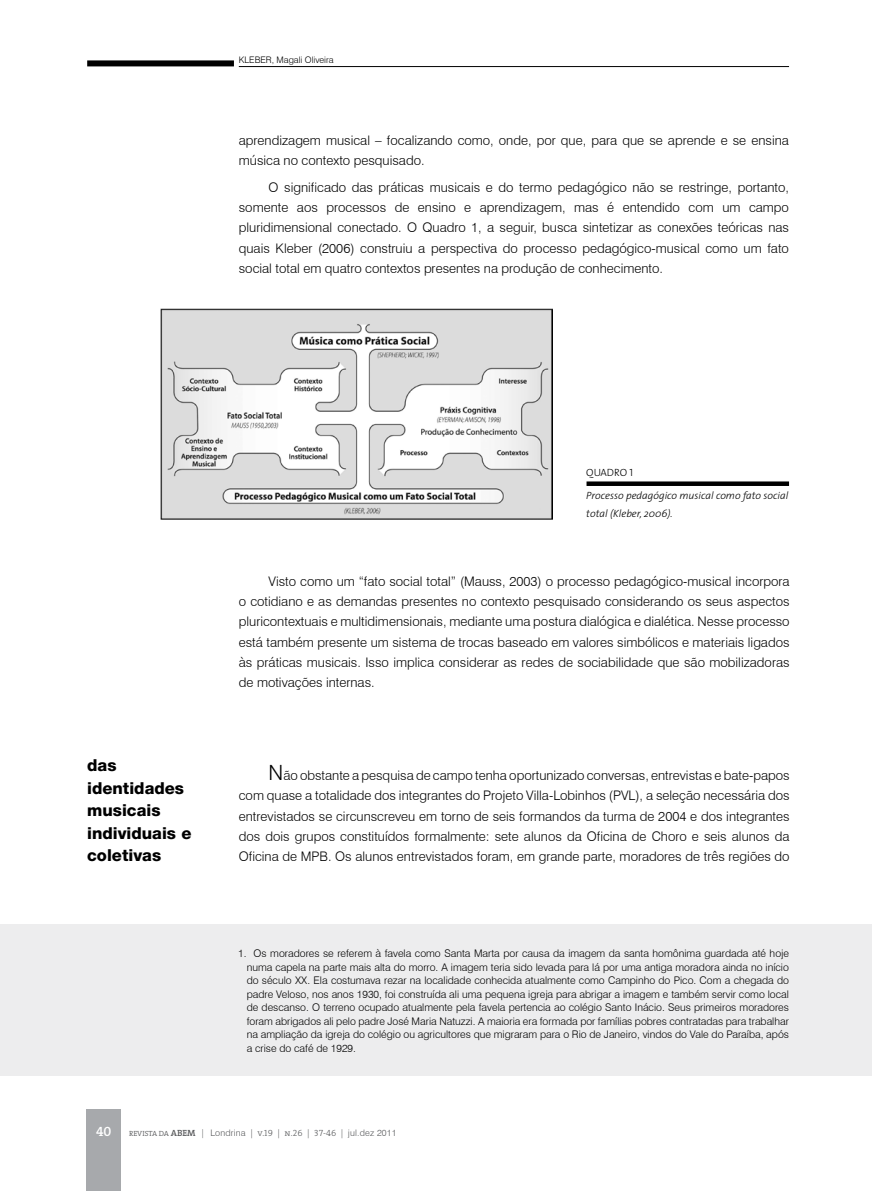
<style>
.page{position:relative;width:872px;height:1191px;background:#fff}
.page>*{position:absolute;margin:0;border:0;box-sizing:border-box;transform-origin:0 0}
.t1{font:800 16.5px/22.5px "Helvetica Neue";color:#000}
.t2{font:13.5px "The Serif Semi Bold Caps";color:#fff}
.t3{font:300 13.2px/20.2px "Swiss 721 BT";color:#000;text-align:justify}
.t4{font:300 10.5px/13.5px "Swiss 721 BT";color:#000;text-align:justify}
.t5{font:italic 300 10.5px/18px "The Sans";color:#000}
.t6{font:10.5px "The Sans Light Caps";color:#000}
.t7{font:300 9px "Swiss 721 BT";letter-spacing:.02em;color:#58595b}
.t8{font:300 9px "Swiss 721 BT";color:#000}
.s1{font-size:21px}
.s2{font-family:"The Serif";font-size:7.5px}
.s3{font-family:"The Serif";font-weight:600}
.s4{font-family:"The Serif Light Caps";font-weight:400}
</style>
<div class="page">
<hr style="left:239px;top:66px;width:550px;height:1px;background:#000">
<div style="left:87px;top:60px;width:147px;height:6px;background:#000"></div>
<div style="left:86px;top:1109px;width:35px;height:82px;background:#a7a9ac"></div>
<div style="left:586px;top:481px;width:203px;height:5px;background:#000"></div>
<img style="left:161px;top:308px;width:391px;height:211px">
<div style="left:0;top:924px;width:872px;height:152px;background:#ededee"></div>
<p class="t8" style="left:239px;top:54px;width:96px">KLEBER, Magali Oliveira</p>
<p class="t3" style="left:239px;top:130px;width:551px">aprendizagem musical – focalizando como, onde, por que, para que se aprende e se ensina música no contexto pesquisado.</p>
<p class="t3" style="left:239px;top:177px;width:551px;text-indent:30px">O significado das práticas musicais e do termo pedagógico não se restringe, portanto, somente aos processos de ensino e aprendizagem, mas é entendido com um campo pluridimensional conectado. O Quadro 1, a seguir, busca sintetizar as conexões teóricas nas quais Kleber (2006) construiu a perspectiva do processo pedagógico-musical como um fato social total em quatro contextos presentes na produção de conhecimento.</p>
<p class="t6" style="left:586px;top:464px;width:48px">QUADRO 1</p>
<p class="t5" style="left:586px;top:485px;width:203px">Processo pedagógico musical como fato social total (Kleber, 2006).</p>
<p class="t1" style="left:87px;top:754px;width:106px">das identidades musicais individuais e coletivas</p>
<p class="t3" style="left:239px;top:571px;width:552px;text-indent:30px">Visto como um “fato social total” (Mauss, 2003) o processo pedagógico-musical incorpora o cotidiano e as demandas presentes no contexto pesquisado considerando os seus aspectos pluricontextuais e multidimensionais, mediante uma postura dialógica e dialética. Nesse processo está também presente um sistema de trocas baseado em valores simbólicos e materiais ligados às práticas musicais. Isso implica considerar as redes de sociabilidade que são mobilizadoras de motivações internas.</p>
<p class="t3" style="left:239px;top:765px;width:552px;text-indent:30px"><span class="s1">N</span>ão obstante a pesquisa de campo tenha oportunizado conversas, entrevistas e bate-papos com quase a totalidade dos integrantes do Projeto Villa-Lobinhos (PVL), a seleção necessária dos entrevistados se circunscreveu em torno de seis formandos da turma de 2004 e dos integrantes dos dois grupos constituídos formalmente: sete alunos da Oficina de Choro e seis alunos da Oficina de MPB. Os alunos entrevistados foram, em grande parte, moradores de três regiões do</p>
<p class="t4" style="left:247px;top:946px;width:544px;text-indent:-9px">1. Os moradores se referem à favela como Santa Marta por causa da imagem da santa homônima guardada até hoje numa capela na parte mais alta do morro. A imagem teria sido levada para lá por uma antiga moradora ainda no início do século XX. Ela costumava rezar na localidade conhecida atualmente como Campinho do Pico. Com a chegada do padre Veloso, nos anos 1930, foi construída ali uma pequena igreja para abrigar a imagem e também servir como local de descanso. O terreno ocupado atualmente pela favela pertencia ao colégio Santo Inácio. Seus primeiros moradores foram abrigados ali pelo padre José Maria Natuzzi. A maioria era formada por famílias pobres contratadas para trabalhar na ampliação da igreja do colégio ou agricultores que migraram para o Rio de Janeiro, vindos do Vale do Paraíba, após a crise do café de 1929.</p>
<p class="t2" style="left:96px;top:1120px;width:17px">40</p>
<p class="t7" style="left:129px;top:1127px;width:269px"><span class="s2">REVISTA DA</span> <span class="s3">ABEM</span> | Londrina <span class="s4">| v.19 | n.26 | 37-46 |</span> jul.dez 2011</p>
</div>
